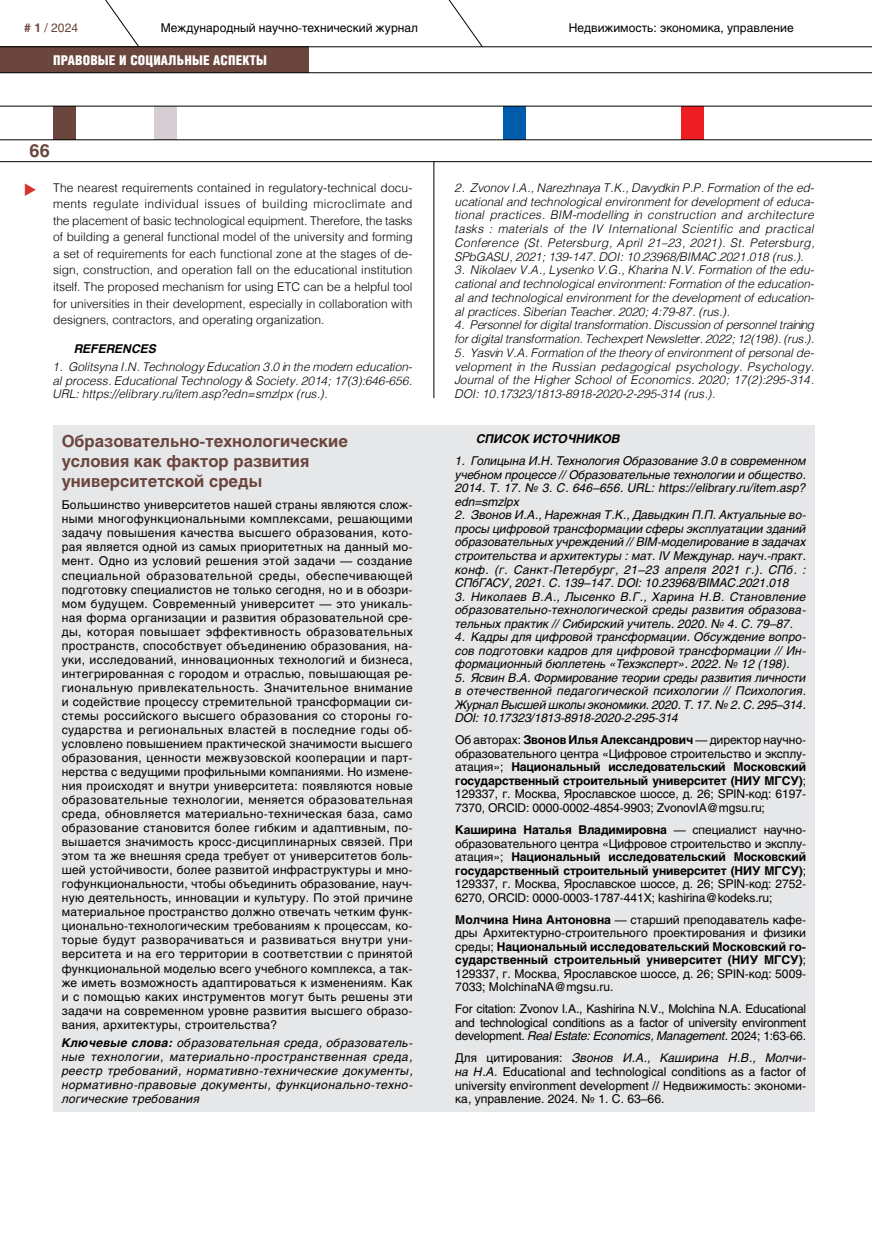
<style>
.page{position:relative;width:872px;height:1255px;background:#fff}
.page>*{position:absolute;margin:0;border:0;box-sizing:border-box;transform-origin:0 0}
.t1{font:700 18px "Helios";color:#6a463e}
.t2{font:700 16.5px/20.1px "Helios";color:#6a463e}
.t3{font:13.5px "Helios Cond Black C";letter-spacing:.01em;color:#fff}
.t4{font:12px/14.1px "Helios";color:#000;text-align:justify}
.t5{font:italic 12px/13.5px "Helios";color:#000;text-align:justify}
.t6{font:italic 300 12px/13.8px "Helios";color:#000;text-align:justify}
.t7{font:300 12px/16.5px "Helios";letter-spacing:-.005em;color:#000;text-align:justify}
.t8{font:italic 700 12px "Helios";color:#000}
.t9{font:12px "Helios";color:#6a463e}
.s1{font-weight:700}
.s2{color:#d5312e}
.s3{font-style:italic}
</style>
<div class="page">
<div style="left:0;top:47px;width:308px;height:26px;background:#6a463e"></div>
<div style="left:53px;top:106px;width:22px;height:34px;background:#6a463e"></div>
<div style="left:154px;top:106px;width:22px;height:34px;background:#d5ced2"></div>
<div style="left:503px;top:106px;width:22px;height:34px;background:#005baa"></div>
<div style="left:682px;top:106px;width:22px;height:34px;background:#ed1d24"></div>
<hr style="left:0;top:139px;width:872px;height:1px;background:#000">
<hr style="left:0;top:161px;width:872px;height:1px;background:#000">
<hr style="left:0;top:106px;width:872px;height:1px;background:#000">
<hr style="left:0;top:72px;width:872px;height:1px;background:#000">
<hr style="left:0;top:47px;width:872px;height:1px;background:#000">
<svg style="left:426px;top:0;width:57px;height:47px"></svg>
<svg style="left:83px;top:0;width:56px;height:47px"></svg>
<hr style="left:433px;top:162px;width:1px;height:236px;background:#000">
<div style="left:53px;top:425px;width:761px;height:686px;background:#e6e7e8"></div>
<p class="t9" style="left:24px;top:20px;width:55px"><span class="s1"># 1</span> / 2024</p>
<p class="t4" style="left:161px;top:20px;width:259px">Международный научно-технический журнал</p>
<p class="t4" style="left:569px;top:20px;width:226px">Недвижимость: экономика, управление</p>
<p class="t3" style="left:53px;top:53px;width:215px">ПРАВОВЫЕ И СОЦИАЛЬНЫЕ АСПЕКТЫ</p>
<h1 class="t1" style="left:30px;top:140px;width:22px">66</h1>
<p class="t7" style="left:53px;top:179px;width:361px;text-indent:-29px"><span class="s2">◆</span> The nearest requirements contained in regulatory-technical docu&shy;ments regulate individual issues of building microclimate and the placement of basic technological equipment. Therefore, the tasks of building a general functional model of the university and forming a set of requirements for each functional zone at the stages of de&shy;sign, construction, and operation fall on the educational institution itself. The proposed mechanism for using ETC can be a helpful tool for universities in their development, especially in collaboration with designers, contractors, and operating organization.</p>
<p class="t8" style="left:74px;top:342px;width:84px">REFERENCES</p>
<p class="t6" style="left:53px;top:360px;width:361px">1. Golitsyna I.N. Technology Education 3.0 in the modern education&shy;al process. Educational Technology &amp; Society. 2014; 17(3):646-656.<br>URL: https://elibrary.ru/item.asp?edn=smzlpx (rus.).</p>
<h2 class="t2" style="left:62px;top:431px;width:288px">Образовательно-технологические условия как фактор развития университетской среды</h2>
<p class="t4" style="left:62px;top:498px;width:352px">Большинство университетов нашей страны являются слож&shy;ными многофункциональными комплексами, решающими задачу повышения качества высшего образования, кото&shy;рая является одной из самых приоритетных на данный мо&shy;мент. Одно из условий решения этой задачи — создание специальной образовательной среды, обеспечивающей подготовку специалистов не только сегодня, но и в обозри&shy;мом будущем. Современный университет — это уникаль&shy;ная форма организации и развития образовательной сре&shy;ды, которая повышает эффективность образовательных пространств, способствует объединению образования, на&shy;уки, исследований, инновационных технологий и бизнеса, интегрированная с городом и отраслью, повышающая ре&shy;гиональную привлекательность. Значительное внимание и содействие процессу стремительной трансформации си&shy;стемы российского высшего образования со стороны го&shy;сударства и региональных властей в последние годы об&shy;условлено повышением практической значимости высшего образования, ценности межвузовской кооперации и парт&shy;нерства с ведущими профильными компаниями. Но измене&shy;ния происходят и внутри университета: появляются новые образовательные технологии, меняется образовательная среда, обновляется материально-техническая база, само образование становится более гибким и адаптивным, по&shy;вышается значимость кросс-дисциплинарных связей. При этом та же внешняя среда требует от университетов боль&shy;шей устойчивости, более развитой инфраструктуры и мно&shy;гофункциональности, чтобы объединить образование, науч&shy;ную деятельность, инновации и культуру. По этой причине материальное пространство должно отвечать четким функ&shy;ционально-технологическим требованиям к процессам, ко&shy;торые будут разворачиваться и развиваться внутри уни&shy;верситета и на его территории в соответствии с принятой функциональной моделью всего учебного комплекса, а так&shy;же иметь возможность адаптироваться к изменениям. Как и с помощью каких инструментов могут быть решены эти задачи на современном уровне развития высшего образо&shy;вания, архитектуры, строительства?</p>
<p class="t5" style="left:62px;top:1035px;width:353px;line-height:14.1px"><span class="s1">Ключевые слова:</span> образовательная среда, образователь&shy;ные технологии, материально-пространственная среда, реестр требований, нормативно-технические документы, нормативно-правовые документы, функционально-техно&shy;логические требования</p>
<p class="t6" style="left:455px;top:181px;width:361px">2. Zvonov I.A., Narezhnaya T.K., Davydkin P.P. Formation of the ed&shy;ucational and technological environment for development of educa&shy;tional practices. BIM-modelling in construction and architecture tasks : materials of the IV International Scientific and practical Conference (St. Petersburg, April 21–23, 2021). St. Petersburg, SPbGASU, 2021; 139-147. DOI: 10.23968/BIMAC.2021.018 (rus.).</p>
<p class="t6" style="left:455px;top:263px;width:361px">3. Nikolaev V.A., Lysenko V.G., Kharina N.V. Formation of the edu&shy;cational and technological environment: Formation of the education&shy;al and technological environment for the development of education&shy;al practices. Siberian Teacher. 2020; 4:79-87. (rus.).</p>
<p class="t6" style="left:455px;top:318px;width:361px">4. Personnel for digital transformation. Discussion of personnel training for digital transformation. Techexpert Newsletter. 2022; 12(198). (rus.).</p>
<p class="t6" style="left:455px;top:346px;width:361px">5. Yasvin V.A. Formation of the theory of environment of personal de&shy;velopment in the Russian pedagogical psychology. Psychology.<br>Journal of the Higher School of Economics. 2020; 17(2):295-314.<br>DOI: 10.17323/1813‑8918‑2020‑2‑295‑314 (rus.).</p>
<p class="t8" style="left:476px;top:432px;width:145px">СПИСОК ИСТОЧНИКОВ</p>
<p class="t5" style="left:455px;top:454px;width:352px">1. Голицына И.Н. Технология Образование 3.0 в современном учебном процессе // Образовательные технологии и общество.<br>2014. Т. 17. № 3. С. 646–656. URL: https://elibrary.ru/item.asp? edn=smzlpx</p>
<p class="t5" style="left:455px;top:508px;width:352px">2. Звонов И.А., Нарежная Т.К., Давыдкин П.П. Актуальные во&shy;просы цифровой трансформации сферы эксплуатации зданий образовательных учреждений // BIM-моделирование в задачах строительства и архитектуры : мат. IV Междунар. науч.-практ. конф. (г. Санкт-Петербург, 21–23 апреля 2021 г.). СПб. :<br>СПбГАСУ, 2021. С. 139–147. DOI: 10.23968/BIMAC.2021.018</p>
<p class="t5" style="left:455px;top:589px;width:352px">3. Николаев В.А., Лысенко В.Г., Харина Н.В. Становление образовательно-технологической среды развития образова&shy;тельных практик // Сибирский учитель. 2020. № 4. С. 79–87.</p>
<p class="t5" style="left:455px;top:630px;width:352px">4. Кадры для цифровой трансформации. Обсуждение вопро&shy;сов подготовки кадров для цифровой трансформации // Ин&shy;формационный бюллетень «Техэксперт». 2022. № 12 (198).</p>
<p class="t5" style="left:455px;top:670px;width:352px">5. Ясвин В.А. Формирование теории среды развития личности в отечественной педагогической психологии // Психология.<br>Журнал Высшей школы экономики. 2020. Т. 17. № 2. С. 295–314.<br>DOI: 10.17323/1813‑8918‑2020‑2‑295‑314</p>
<p class="t4" style="left:455px;top:733px;width:352px;line-height:13.5px">Об авторах: <span class="s1">Звонов Илья Александрович</span> — директор научно&shy;образовательного центра «Цифровое строительство и эксплу&shy;атация»; <span class="s1">Национальный исследовательский Московский государственный строительный университет (НИУ МГСУ)</span>; 129337, г. Москва, Ярославское шоссе, д. 26; SPIN-код: 6197- 7370, ORCID: 0000‑0002‑4854‑9903; ZvonovIA@mgsu.ru;</p>
<p class="t4" style="left:455px;top:822px;width:352px;line-height:13.5px"><span class="s1">Каширина Наталья Владимировна</span> — специалист научно&shy;образовательного центра «Цифровое строительство и эксплу&shy;атация»; <span class="s1">Национальный исследовательский Московский государственный строительный университет (НИУ МГСУ)</span>; 129337, г. Москва, Ярославское шоссе, д. 26; SPIN-код: 2752- 6270, ORCID: 0000‑0003‑1787‑441X; kashirina@kodeks.ru;</p>
<p class="t4" style="left:455px;top:912px;width:352px;line-height:13.5px"><span class="s1">Молчина Нина Антоновна</span> — старший преподаватель кафе&shy;дры Архитектурно-строительного проектирования и физики среды; <span class="s1">Национальный исследовательский Московский го&shy;сударственный строительный университет (НИУ МГСУ)</span>; 129337, г. Москва, Ярославское шоссе, д. 26; SPIN-код: 5009- 7033; MolchinaNA@mgsu.ru.</p>
<p class="t4" style="left:455px;top:1002px;width:352px;line-height:13.5px">For citation: Zvonov I.A., Kashirina N.V., Molchina N.A. Educational and technological conditions as a factor of university environment development. <span class="s3">Real Estate: Economics, Management.</span> 2024; 1:63-66.</p>
<p class="t4" style="left:455px;top:1051px;width:352px;line-height:13.5px">Для цитирования: <span class="s3">Звонов И.А., Каширина Н.В., Молчи&shy;на Н.А.</span> Educational and technological conditions as a factor of university environment development // Недвижимость: экономи&shy;ка, управление. 2024. № 1. С. 63–66.</p>
</div>
